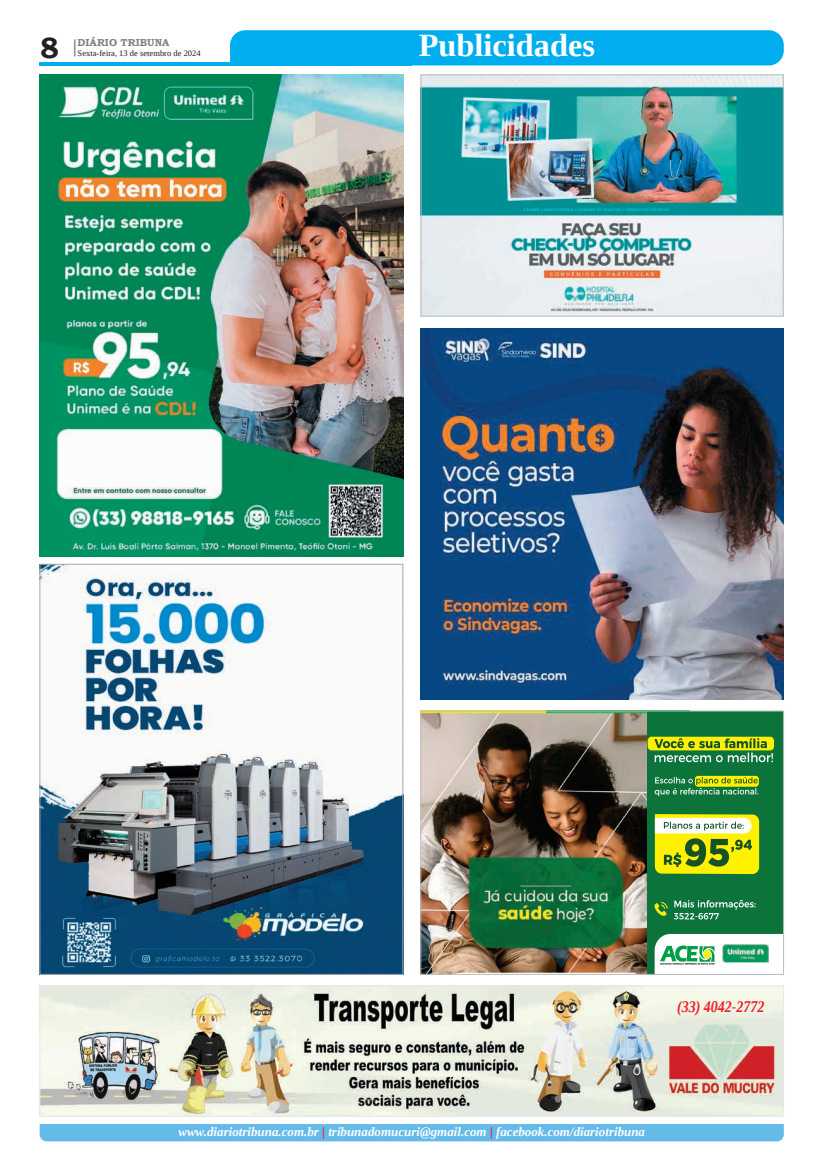
<style>
.page{position:relative;width:821px;height:1166px;background:#fff}
.page>*{position:absolute;margin:0;border:0;box-sizing:border-box;transform-origin:0 0}
.t1{font:700 32.38px "Liberation Serif";color:#fff}
.t2{font:700 29.31px "Bookman Old Style";color:#231f20}
.t3{font:italic 700 16.45px "Liberation Serif";color:#ee1d23;scale:.85 1}
.t4{font:italic 700 12.95px "Liberation Serif";color:#fff}
.t5{font:700 10.06px "Bookman Old Style";color:#808285}
.t6{font:8.4px "Liberation Serif";color:#231f20}
.s1{color:#ee1d23}
</style>
<div class="page">
<svg style="left:74px;top:39px;width:2px;height:17px"></svg>
<hr style="left:40px;top:62px;width:372px;height:3px;background:#00aeef">
<div style="left:230px;top:30px;width:554px;height:35px;background:#00aeef"></div>
<div style="left:40px;top:1124px;width:744px;height:17px;background:#64bae9"></div>
<img style="left:423px;top:713px;width:225px;height:259px">
<div style="left:648px;top:711px;width:136px;height:263px;background:#0c743b"></div>
<svg style="left:655px;top:814px;width:104px;height:60px;background:#ced33e"></svg>
<div style="left:648px;top:737px;width:126px;height:13px;background:#fff101;border-radius:4px"></div>
<svg style="left:654px;top:738px;width:119px;height:24px"></svg>
<div style="left:695px;top:776px;width:64px;height:11px;background:#fff101;border-radius:3px"></div>
<svg style="left:655px;top:934px;width:127px;height:38px;background:#d9eddf"></svg>
<img style="left:722px;top:945px;width:46px;height:18px">
<svg style="left:674px;top:900px;width:82px;height:19px"></svg>
<svg style="left:655px;top:902px;width:13px;height:14px"></svg>
<svg style="left:655px;top:777px;width:103px;height:19px"></svg>
<div style="left:421px;top:711px;width:363px;height:263px;border:1px solid #bcbdc0"></div>
<img style="left:42px;top:988px;width:740px;height:126px">
<div style="left:40px;top:986px;width:744px;height:130px;border:1px solid #e6e7e9"></div>
<img style="left:421px;top:328px;width:363px;height:371px">
<img style="left:42px;top:566px;width:359px;height:406px">
<div style="left:40px;top:564px;width:363px;height:410px;border:1px solid #a8a9ad"></div>
<img style="left:423px;top:76px;width:359px;height:239px">
<div style="left:421px;top:74px;width:363px;height:243px;border:1px solid #bcbdc0"></div>
<img style="left:40px;top:74px;width:363px;height:482px">
<h2 class="t2" style="left:40px;top:27px;width:21px">8</h2>
<p class="t5" style="left:78px;top:35px;width:93px">DIÁRIO TRIBUNA</p>
<p class="t6" style="left:78px;top:48px;width:125px">Sexta-feira, 13 de setembro de 2024</p>
<h1 class="t1" style="left:419px;top:24px;width:178px">Publicidades</h1>
<p class="t3" style="left:677px;top:995px;width:104px">(33) 4042-2772</p>
<p class="t4" style="left:178px;top:1123px;width:468px">www.diariotribuna.com.br <span class="s1">|</span> tribunadomucuri@gmail.com <span class="s1">|</span> facebook.com/diariotribuna</p>
</div>
